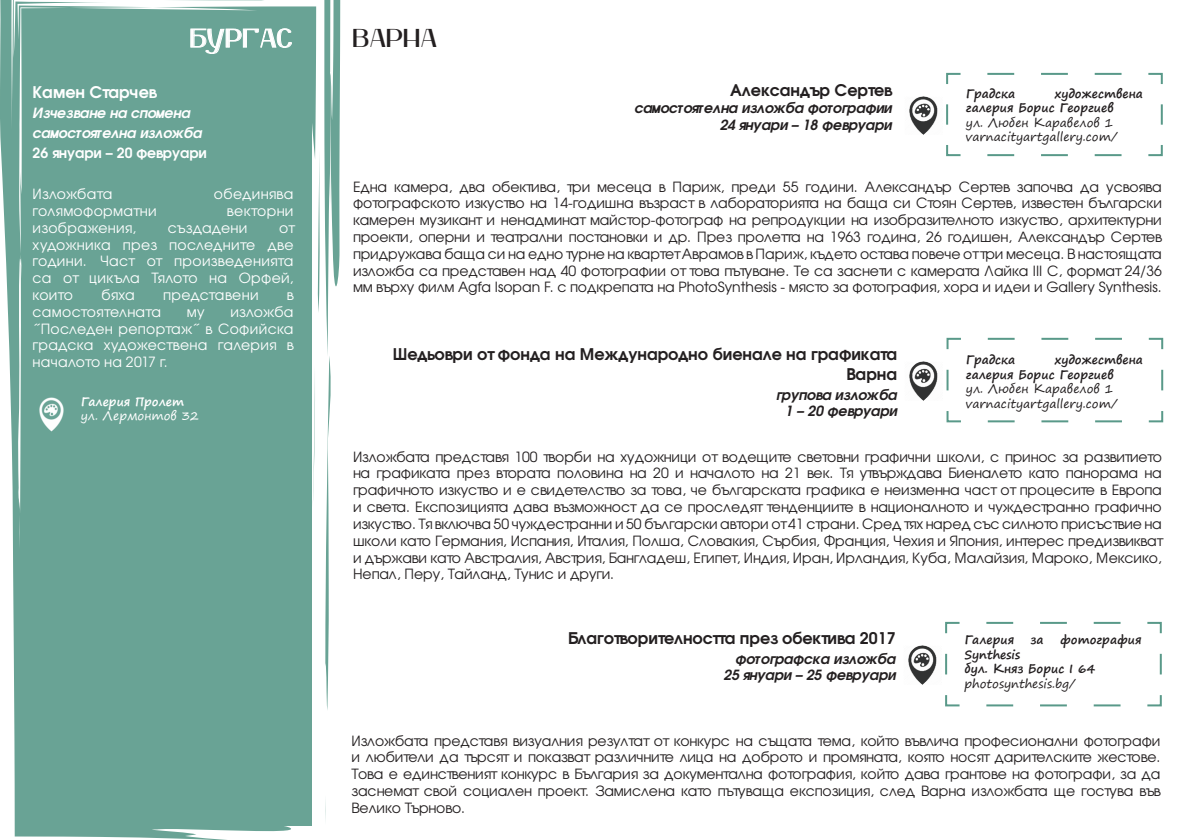
<style>
.page{position:relative;width:1191px;height:840px;background:#fff}
.page>*{position:absolute;margin:0;border:0;box-sizing:border-box;transform-origin:0 0}
.t1{font:24px "Yiggivoo Unicode";color:#fff}
.t2{font:24px "Yiggivoo Unicode";color:#231f20}
.t3{font:700 16px/20px "Te X Gyre Adventor";color:#231f20;text-align:right}
.t4{font:700 16px "Te X Gyre Adventor";color:#fff}
.t5{font:14px/16.8px "Te X Gyre Adventor";color:#231f20;text-align:justify}
.t6{font:14px/16.8px "Te X Gyre Adventor";letter-spacing:.025em;color:#fff;text-align:justify}
.t7{font:italic 700 14px/16.8px "Te X Gyre Adventor";color:#231f20;text-align:right}
.t8{font:italic 700 14px/20px "Te X Gyre Adventor";color:#fff}
.t9{font:700 14px "Te X Gyre Adventor";color:#fff}
.t10{font:14px "Te X Gyre Adventor";letter-spacing:.045em;color:#fff}
.t11{font:700 12px/14.4px "Segoe Print";color:#231f20}
.t12{font:12px/14.4px "Segoe Print";color:#231f20}
.t13{font:12px "Segoe Print";color:#fff}
.t14{font:700 12px "Segoe Print";color:#fff}
</style>
<div class="page">
<svg style="left:0;top:0;width:340px;height:839px;background:#79aca0"></svg>
<svg style="left:41px;top:357px;width:3px;height:76px"></svg>
<svg style="left:43px;top:258px;width:3px;height:92px"></svg>
<svg style="left:311px;top:108px;width:1px;height:47px"></svg>
<svg style="left:308px;top:320px;width:7px;height:219px"></svg>
<svg style="left:285px;top:150px;width:1px;height:40px"></svg>
<svg style="left:300px;top:14px;width:10px;height:12px"></svg>
<svg style="left:283px;top:264px;width:2px;height:30px"></svg>
<svg style="left:283px;top:440px;width:1px;height:48px"></svg>
<svg style="left:184px;top:28px;width:108px;height:31px;background:#82b2a6"></svg>
<img style="left:909px;top:96px;width:29px;height:39px">
<img style="left:909px;top:361px;width:29px;height:39px">
<svg style="left:946px;top:72px;width:217px;height:85px"></svg>
<svg style="left:946px;top:337px;width:218px;height:86px"></svg>
<img style="left:908px;top:645px;width:29px;height:38px">
<svg style="left:945px;top:621px;width:217px;height:86px"></svg>
<img style="left:33px;top:386px;width:38px;height:45px">
<h1 class="t1" style="left:191px;top:20px;width:104px">БУРГАС</h1>
<h1 class="t2" style="left:354px;top:20px;width:86px">ВАРНА</h1>
<p class="t4" style="left:33px;top:78px;width:125px">Камен Старчев</p>
<p class="t8" style="left:33px;top:101px;width:171px">Изчезване на спомена самостоятелна изложба</p>
<p class="t9" style="left:33px;top:140px;width:176px">26 януари – 20 февруари</p>
<p class="t3" style="left:730px;top:79px;width:163px">Александър Сертев</p>
<p class="t7" style="left:634px;top:98px;width:259px">самостоятелна изложба фотографии<br>24 януари – 18 февруари</p>
<p class="t11" style="left:966px;top:86px;width:178px;text-indent:89px">художествена галерия Борис Георгиев</p>
<p class="t12" style="left:966px;top:115px;width:153px">ул. Любен Каравелов 1 varnacityartgallery.com/</p>
<p class="t11" style="left:966px;top:86px;width:51px">Градска</p>
<p class="t6" style="left:33px;top:184px;width:81px">Изложбата</p>
<p class="t6" style="left:214px;top:184px;width:81px">обединява</p>
<p class="t6" style="left:33px;top:201px;width:125px">голямоформатни</p>
<p class="t10" style="left:227px;top:199px;width:68px">векторни</p>
<p class="t6" style="left:33px;top:218px;width:105px">изображения,</p>
<p class="t6" style="left:168px;top:218px;width:81px">създадени</p>
<p class="t6" style="left:33px;top:218px;width:262px;text-indent:246px">от художника през последните две години. Част от произведенията са от цикъла Тялото на Орфей, които</p>
<p class="t6" style="left:101px;top:285px;width:35px">бяха</p>
<p class="t6" style="left:163px;top:285px;width:97px">представени</p>
<p class="t6" style="left:287px;top:285px;width:8px">в</p>
<p class="t6" style="left:33px;top:302px;width:130px">самостоятелната</p>
<p class="t6" style="left:187px;top:302px;width:19px">му</p>
<p class="t6" style="left:33px;top:302px;width:262px;text-indent:198px">изложба ˝Последен репортаж˝ в Софийска градска художествена галерия в началото на 2017 г.</p>
<p class="t14" style="left:81px;top:390px;width:105px">Галерия Пролет</p>
<p class="t13" style="left:81px;top:405px;width:120px">ул. Лермонтов 32</p>
<p class="t5" style="left:353px;top:177px;width:810px">Една камера, двa обектива, три месеца в Париж, преди 55 години. Александър Сертев започва да усвоява фотографското изкуство на 14-годишна възраст в лабораторията на баща си Стоян Сертев, известен български камерен музикант и ненадминат майстор-фотограф на репродукции на изобразителното изкуство, архитектурни проекти, оперни и театрални постановки и др. През пролетта на 1963 година, 26 годишен, Александър Сертев придружава баща си на едно турне на квартет Аврамов в Париж, където остава повече от три месеца. В настоящата изложба са представен над 40 фотографии от това пътуване. Те са заснети с камерата Лайка III C, формат 24/36 мм върху филм Agfa Isopan F. с подкрепата на PhotoSynthesis - място за фотография, хора и идеи и Gallery Synthesis.</p>
<p class="t3" style="left:393px;top:342px;width:506px">Шедьоври от фонда на Международно биенале на графиката<br>Варна</p>
<p class="t7" style="left:776px;top:384px;width:122px">групова изложба<br>1 – 20 февруари</p>
<p class="t11" style="left:966px;top:352px;width:178px;text-indent:89px">художествена галерия Борис Георгиев</p>
<p class="t12" style="left:966px;top:381px;width:153px">ул. Любен Каравелов 1 varnacityartgallery.com/</p>
<p class="t11" style="left:966px;top:352px;width:51px">Градска</p>
<p class="t5" style="left:353px;top:447px;width:810px">Изложбата представя 100 творби на художници от водещите световни графични школи, с принос за развитието на графиката през втората половина на 20 и началото на 21 век. Тя утвърждава Биеналето като панорама на графичното изкуство и е свидетелство за това, че българската графика е неизменна част от процесите в Европа и света. Експозицията дава възможност да се проследят тенденциите в националното и чуждестранно графично изкуство. Тя включва 50 чуждестранни и 50 български автори от 41 страни. Сред тях наред със силното присъствие на школи като Германия, Испания, Италия, Полша, Словакия, Сърбия, Франция, Чехия и Япония, интерес предизвикват и държави като Австралия, Австрия, Бангладеш, Египет, Индия, Иран, Ирландия, Куба, Малайзия, Мароко, Мексико, Непал, Перу, Тайланд, Тунис и други.</p>
<p class="t3" style="left:568px;top:625px;width:329px">Благотворителността през обектива 2017</p>
<p class="t7" style="left:724px;top:648px;width:173px">фотографска изложба<br>25 януари – 25 февруари</p>
<p class="t11" style="left:964px;top:632px;width:51px">Галерия</p>
<p class="t11" style="left:1030px;top:632px;width:14px">за</p>
<p class="t11" style="left:1060px;top:632px;width:83px">фотография</p>
<p class="t11" style="left:964px;top:646px;width:132px">Synthesis<br>бул. Княз Борис I 64</p>
<p class="t12" style="left:964px;top:675px;width:113px">photosynthesis.bg/</p>
<p class="t5" style="left:351px;top:730px;width:810px">Изложбата представя визуалния резултат от конкурс на същата тема, който въвлича професионални фотографи и любители да търсят и показват различните лица на доброто и промяната, която носят дарителските жестове.<br>Това е единственият конкурс в България за документална фотография, който дава грантове на фотографи, за да заснемат свой социален проект. Замислена като пътуваща експозиция, след Варна изложбата ще гостува във Велико Търново.</p>
</div>
